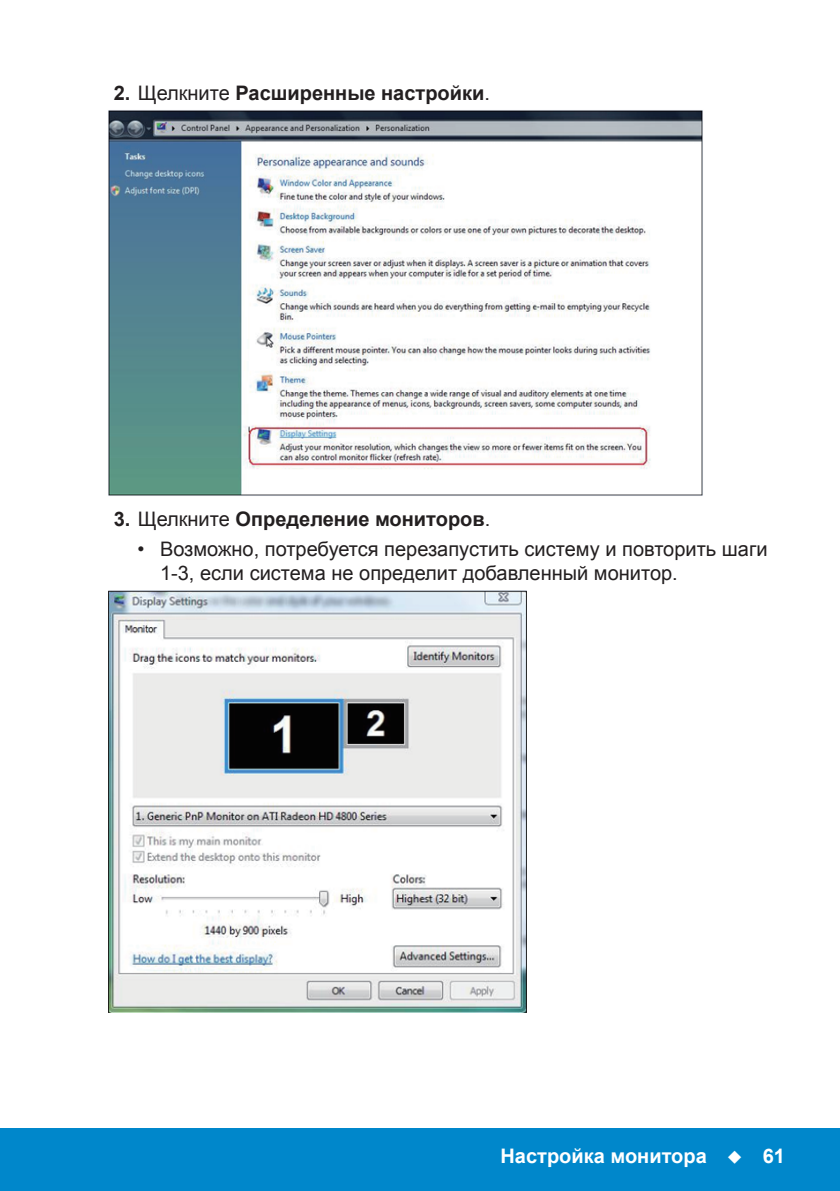
<style>
.page{position:relative;width:840px;height:1191px;background:#fff}
.page>*{position:absolute;margin:0;border:0;box-sizing:border-box;transform-origin:0 0}
.t1{font:20px/24px "Arial";color:#231f20}
.t2{font:700 20px "Arial";color:#231f20}
.t3{font:700 20px "Arial";color:#fff}
.s1{font-weight:400}
</style>
<div class="page">
<div style="left:0;top:1128px;width:839px;height:63px;background:#0087cb"></div>
<img style="left:108px;top:110px;width:595px;height:386px">
<img style="left:108px;top:590px;width:419px;height:423px">
<p class="t2" style="left:114px;top:79px;width:377px">2. <span class="s1">Щелкните</span> Расширенные настройки<span class="s1">.</span></p>
<p class="t2" style="left:114px;top:506px;width:378px">3. <span class="s1">Щелкните</span> Определение мониторов<span class="s1">.</span></p>
<p class="t1" style="left:160px;top:537px;width:608px;text-indent:-23px">• Возможно, потребуется перезапустить систему и повторить шаги<br>1-3, если система не определит добавленный монитор.</p>
<p class="t3" style="left:500px;top:1142px;width:286px">Настройка монитора ◆ 61</p>
</div>
